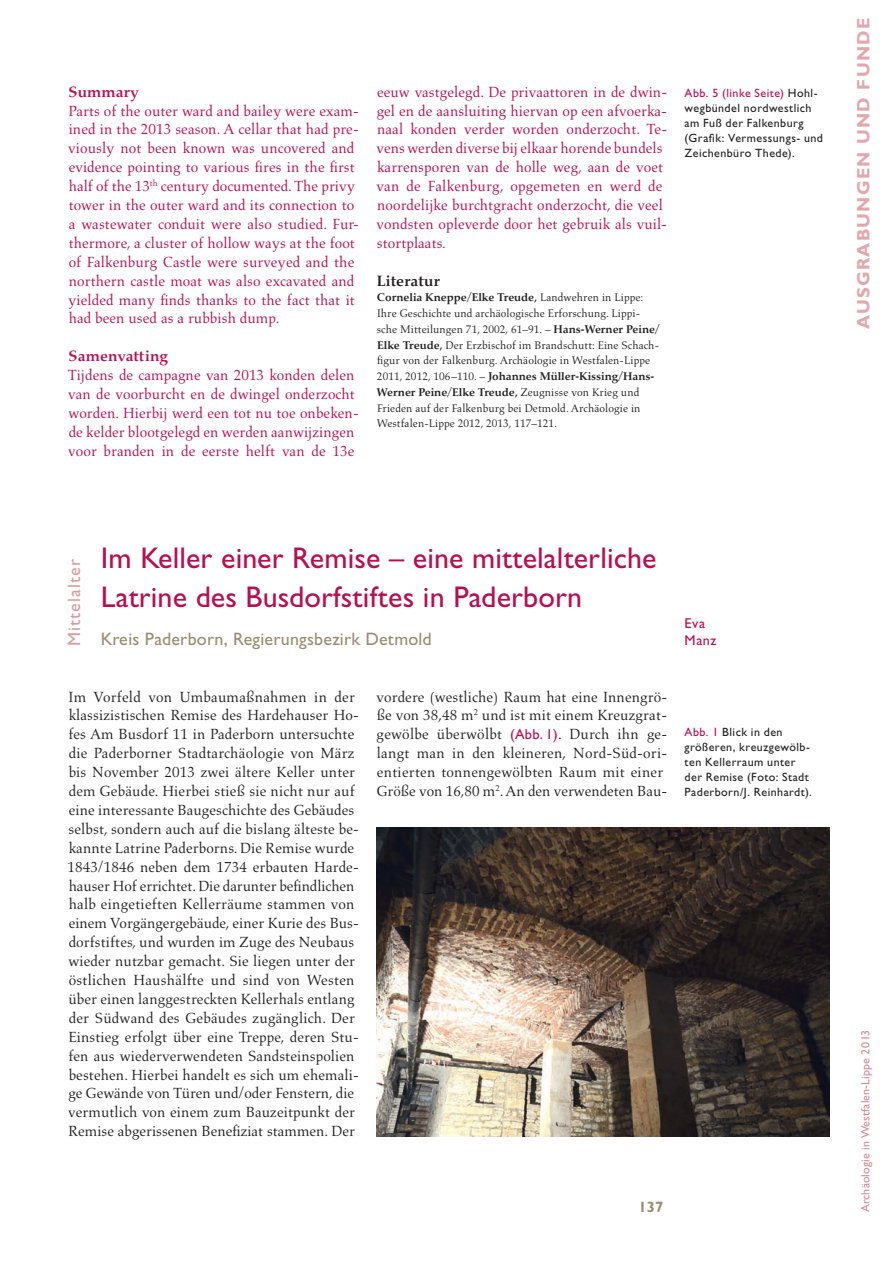
<style>
.page{position:relative;width:893px;height:1263px;background:#fff}
.page>*{position:absolute;margin:0;border:0;box-sizing:border-box;transform-origin:0 0}
.t1{font:30px/39px "Gill Sans Std";letter-spacing:.005em;color:#ba0e51}
.t2{font:18px "Gill Sans Std";letter-spacing:.01em;color:#9c8c6f}
.t3{font:18px "Gill Sans Std Bold 4";letter-spacing:.07em;color:#e3a7ac}
.t4{font:18px "Gill Sans Std";letter-spacing:.06em;color:#df9aa2}
.t5{font:15px/18.9px "Aldus LT Std";letter-spacing:.005em;color:#231f20}
.t6{font:15px/18.9px "Aldus LT Std";letter-spacing:.005em;color:#ba0e51}
.t7{font:700 15px "Aldus Nova";letter-spacing:.015em;color:#ba0e51}
.t8{font:15px "Aldus Nova Bold 2";letter-spacing:.015em;color:#231f20}
.t9{font:700 15px "Gill Sans Std";color:#9c8c6f}
.t10{font:14.25px/17.1px "Gill Sans Std";letter-spacing:.035em;color:#ba0e51}
.t11{font:12px/15px "Gill Sans Std";letter-spacing:.035em;color:#231f20}
.t12{font:12px "Gill Sans Std 4";letter-spacing:.01em;color:#d88a93}
.t13{font:11.25px/15.8px "Aldus LT Std";letter-spacing:.01em;color:#231f20}
.t14{font:11.25px/15.8px "Aldus Nova Bold 2";color:#231f20}
.s1{font-family:"Aldus LT Std"}
.s2{font-family:"Aldus Nova Bold 2"}
.s3{color:#ba0e51}
.s4{font-family:"Gill Sans Std";font-size:14.4px;color:#ba0e51}
</style>
<div class="page">
<img style="left:376px;top:827px;width:453px;height:309px">
<p class="t7" style="left:69px;top:83px;width:71px">Summary</p>
<p class="t6" style="left:68px;top:101px;width:292px">Parts of the outer ward and bailey were exam&shy;ined in the 2013 season. A cellar that had pre&shy;viously not been known was uncovered and evidence pointing to various fires in the first half of the 13<sup>th</sup> century documented. The privy tower in the outer ward and its connection to a wastewater conduit were also studied. Fur&shy;thermore, a cluster of hollow ways at the foot of Falkenburg Castle were surveyed and the northern castle moat was also excavated and yielded many finds thanks to the fact that it had been used as a rubbish dump.</p>
<p class="t7" style="left:69px;top:347px;width:101px">Samenvatting</p>
<p class="t6" style="left:68px;top:366px;width:293px">Tijdens de campagne van 2013 konden delen van de voorburcht en de dwingel onderzocht worden. Hierbij werd een tot nu toe onbeken&shy;de kelder blootgelegd en werden aanwijzingen voor branden in de eerste helft van de 13e</p>
<p class="t6" style="left:377px;top:82px;width:292px">eeuw vastgelegd. De privaattoren in de dwin&shy;gel en de aansluiting hiervan op een afvoerka&shy;naal konden verder worden onderzocht. Te&shy;vens werden diverse bij elkaar horende bundels karrensporen van de holle weg, aan de voet van de Falkenburg, opgemeten en werd de noordelijke burchtgracht onderzocht, die veel vondsten opleverde door het gebruik als vuil&shy;stortplaats.</p>
<p class="t8" style="left:377px;top:272px;width:65px">Literatur</p>
<p class="t14" style="left:377px;top:290px;width:268px">Cornelia Kneppe/Elke Treude, <span class="s1">Landwehren in Lippe:</span></p>
<p class="t13" style="left:377px;top:306px;width:285px">Ihre Geschichte und archäologische Erforschung. Lippi&shy;sche Mitteilungen 71, 2002, 61–91. – <span class="s2">Hans-Werner Peine/ Elke Treude,</span> Der Erzbischof im Brandschutt: Eine Schach&shy;figur von der Falkenburg. Archäologie in Westfalen-Lippe</p>
<p class="t14" style="left:377px;top:369px;width:279px"><span class="s1">2011, 2012, 106–110. –</span> Johannes Müller-Kissing/Hans-<br>Werner Peine/Elke Treude, <span class="s1">Zeugnisse von Krieg und</span></p>
<p class="t13" style="left:377px;top:400px;width:265px">Frieden auf der Falkenburg bei Detmold. Archäologie in<br>Westfalen-Lippe 2012, 2013, 117–121.</p>
<p class="t11" style="left:685px;top:85px;width:140px"><span class="s3">Abb. 5 (linke Seite)</span> Hohl&shy;wegbündel nordwestlich am Fuß der Falkenburg (Grafik: Vermessungs- und<br>Zeichenbüro Thede).</p>
<p class="t3" style="left:853px;top:329px;width:312px;rotate:-90deg">AUSGRABUNGEN UND FUNDE</p>
<p class="t4" style="left:64px;top:646px;width:88px;rotate:-90deg">Mittelalter</p>
<h1 class="t1" style="left:101px;top:538px;width:557px">Im Keller einer Remise – eine mittelalterliche<br>Latrine des Busdorfstiftes in Paderborn</h1>
<p class="t2" style="left:101px;top:628px;width:332px">Kreis Paderborn, Regierungsbezirk Detmold</p>
<p class="t5" style="left:68px;top:687px;width:293px">Im Vorfeld von Umbaumaßnahmen in der klassizistischen Remise des Hardehauser Ho&shy;fes Am Busdorf 11 in Paderborn untersuchte die Paderborner Stadtarchäologie von März bis November 2013 zwei ältere Keller unter dem Gebäude. Hierbei stieß sie nicht nur auf eine interessante Baugeschichte des Gebäudes selbst, sondern auch auf die bislang älteste be&shy;kannte Latrine Paderborns. Die Remise wurde 1843/1846 neben dem 1734 erbauten Harde&shy;hauser Hof errichtet. Die darunter befindlichen halb eingetieften Kellerräume stammen von einem Vorgängergebäude, einer Kurie des Bus&shy;dorfstiftes, und wurden im Zuge des Neubaus wieder nutzbar gemacht. Sie liegen unter der östlichen Haushälfte und sind von Westen über einen langgestreckten Kellerhals entlang der Südwand des Gebäudes zugänglich. Der Einstieg erfolgt über eine Treppe, deren Stu&shy;fen aus wiederverwendeten Sandsteinspolien bestehen. Hierbei handelt es sich um ehemali&shy;ge Gewände von Türen und/oder Fenstern, die vermutlich von einem zum Bauzeitpunkt der Remise abgerissenen Benefiziat stammen. Der</p>
<p class="t5" style="left:377px;top:687px;width:292px">vordere (westliche) Raum hat eine Innengrö&shy;ße von 38,48 m<sup>2</sup> und ist mit einem Kreuzgrat&shy;gewölbe überwölbt <span class="s4">(Abb. 1)</span>. Durch ihn ge&shy;langt man in den kleineren, Nord-Süd-ori&shy;entierten tonnengewölbten Raum mit einer Größe von 16,80 m<sup>2</sup>. An den verwendeten Bau-</p>
<p class="t10" style="left:685px;top:614px;width:33px">Eva<br>Manz</p>
<p class="t11" style="left:685px;top:724px;width:129px"><span class="s3">Abb. 1</span> Blick in den größeren, kreuzgewölb&shy;ten Kellerraum unter der Remise (Foto: Stadt<br>Paderborn/J. Reinhardt).</p>
<p class="t9" style="left:638px;top:1198px;width:26px">137</p>
<p class="t12" style="left:859px;top:1212px;width:184px;rotate:-90deg">Archäologie in Westfalen-Lippe 2013</p>
</div>
